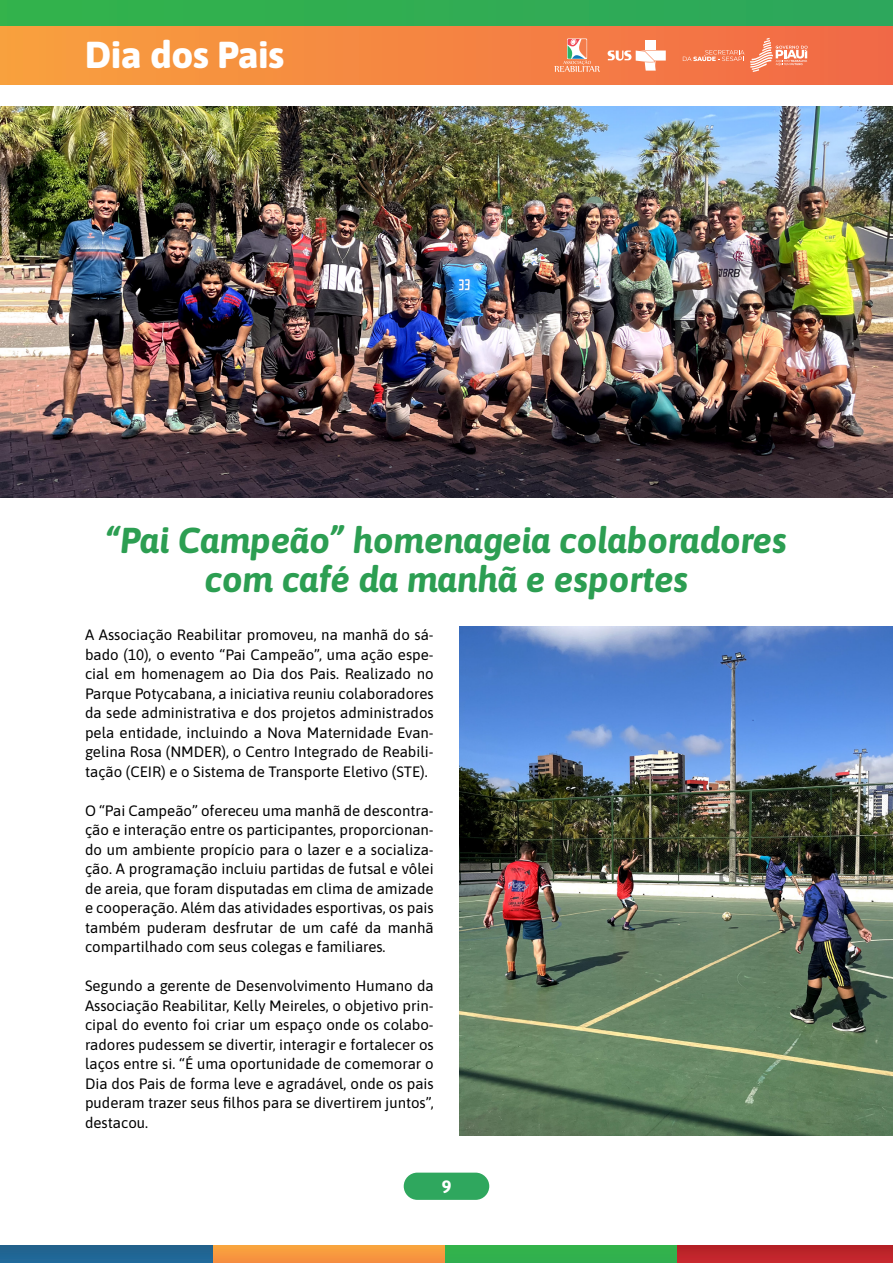
<style>
.page{position:relative;width:893px;height:1263px;background:#fff}
.page>*{position:absolute;margin:0;border:0;box-sizing:border-box;transform-origin:0 0}
.t1{font:800 37.5px "Asap";color:#fff}
.t2{font:italic 700 36px/39px "Asap";color:#2c9e52;text-align:center}
.t3{font:700 18px "Asap";color:#fff}
.t4{font:15px/19.5px "Asap";color:#000;text-align:justify}
</style>
<div class="page">
<div style="left:0;top:1246px;width:214px;height:17px;background:#216694"></div>
<div style="left:213px;top:1246px;width:233px;height:17px;background:#f7993f"></div>
<div style="left:445px;top:1246px;width:233px;height:17px;background:#31b14d"></div>
<div style="left:677px;top:1246px;width:216px;height:17px;background:#bf252a"></div>
<div style="left:0;top:0;width:893px;height:42px;background:#31ac53"></div>
<div style="left:0;top:27px;width:893px;height:58px;background:linear-gradient(to right,#f8a13e,#f16847)"></div>
<svg style="left:554px;top:39px;width:46px;height:33px;background:#eb956d"></svg>
<svg style="left:683px;top:50px;width:61px;height:11px"></svg>
<svg style="left:750px;top:38px;width:58px;height:34px;background:#f59171"></svg>
<div style="left:646px;top:40px;width:10px;height:10px;background:#fff"></div>
<svg style="left:608px;top:51px;width:58px;height:20px"></svg>
<div style="left:404px;top:1172px;width:85px;height:28px;background:#2fa75e;border-radius:14px"></div>
<img style="left:0;top:106px;width:893px;height:392px">
<img style="left:459px;top:626px;width:434px;height:509px">
<p class="t1" style="left:85px;top:28px;width:200px">Dia dos Pais</p>
<p class="t2" style="left:106px;top:519px;width:682px">“Pai Campeão” homenageia colaboradores com café da manhã e esportes</p>
<p class="t4" style="left:85px;top:624px;width:350px">A Associação Reabilitar promoveu, na manhã do sá&shy;bado (10), o evento “Pai Campeão”, uma ação espe&shy;cial em homenagem ao Dia dos Pais. Realizado no Parque Potycabana, a iniciativa reuniu colaboradores da sede administrativa e dos projetos administrados pela entidade, incluindo a Nova Maternidade Evan&shy;gelina Rosa (NMDER), o Centro Integrado de Reabili&shy;tação (CEIR) e o Sistema de Transporte Eletivo (STE).</p>
<p class="t4" style="left:85px;top:800px;width:350px">O “Pai Campeão” ofereceu uma manhã de descontra&shy;ção e interação entre os participantes, proporcionan&shy;do um ambiente propício para o lazer e a socializa&shy;ção. A programação incluiu partidas de futsal e vôlei de areia, que foram disputadas em clima de amizade e cooperação. Além das atividades esportivas, os pais também puderam desfrutar de um café da manhã compartilhado com seus colegas e familiares.</p>
<p class="t4" style="left:85px;top:975px;width:350px">Segundo a gerente de Desenvolvimento Humano da Associação Reabilitar, Kelly Meireles, o objetivo prin&shy;cipal do evento foi criar um espaço onde os colabo&shy;radores pudessem se divertir, interagir e fortalecer os laços entre si. “É uma oportunidade de comemorar o Dia dos Pais de forma leve e agradável, onde os pais puderam trazer seus filhos para se divertirem juntos”, destacou.</p>
<p class="t3" style="left:442px;top:1173px;width:11px">9</p>
</div>
